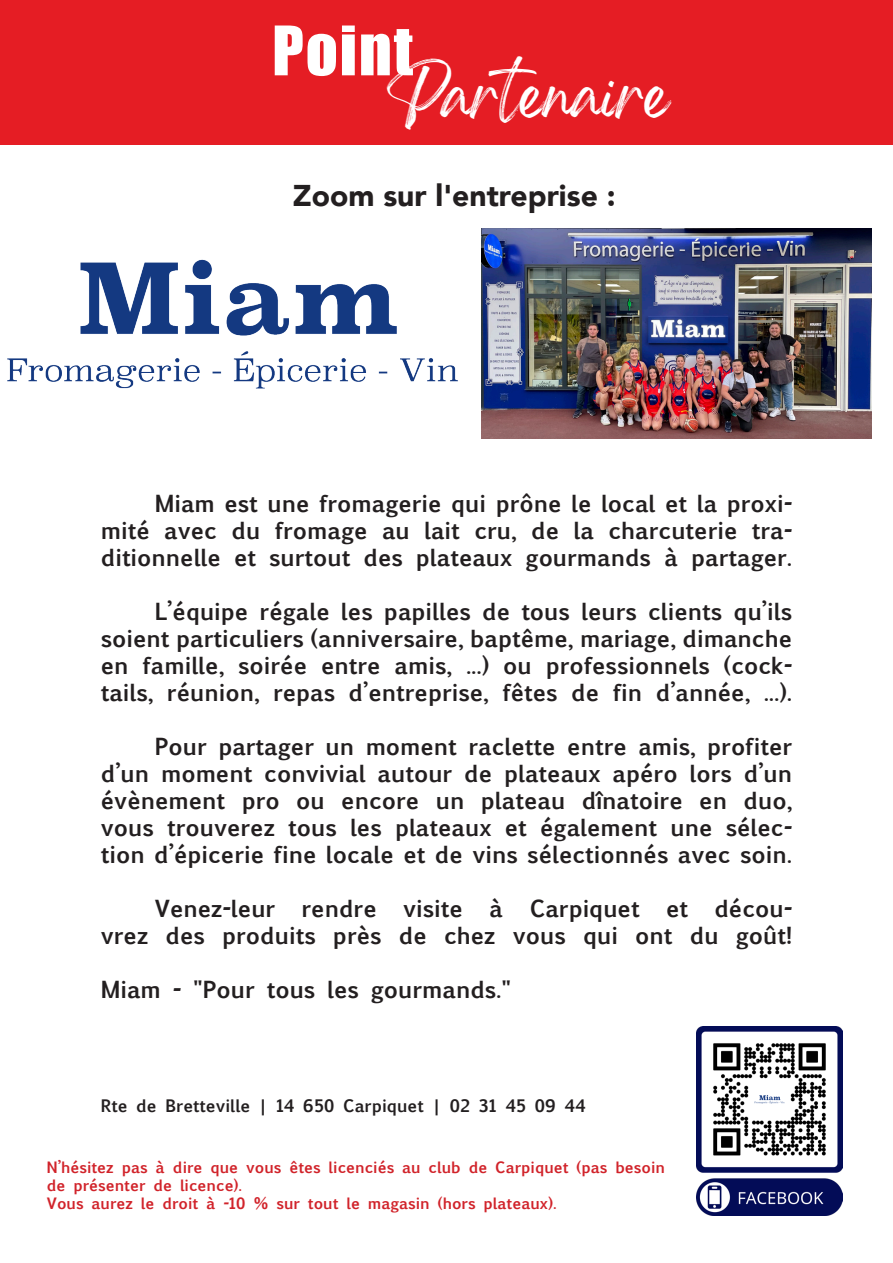
<style>
.page{position:relative;width:893px;height:1263px;background:#fff}
.page>*{position:absolute;margin:0;border:0;box-sizing:border-box;transform-origin:0 0}
.t1{font:63px "Impact";letter-spacing:.03em;color:#fff}
.t2{font:48px "Gellatio Personal Use";color:#fff}
.t3{font:900 30px "Avenir";color:#231f20}
.t4{font:700 22.5px/27px "Euphemia UCAS";color:#231f20;text-align:justify}
.t5{font:700 16.5px "Euphemia UCAS";color:#231f20}
.t6{font:700 15px/18px "Euphemia UCAS";color:#d1232a}
</style>
<div class="page">
<div style="left:0;top:0;width:893px;height:145px;background:#e51d24"></div>
<img style="left:7px;top:259px;width:451px;height:130px">
<img style="left:697px;top:1026px;width:146px;height:190px">
<img style="left:481px;top:228px;width:391px;height:211px">
<p class="t1" style="left:272px;top:2px;width:142px">Point</p>
<p class="t2" style="left:387px;top:83px;width:283px">Partenaire</p>
<p class="t3" style="left:293px;top:170px;width:324px">Zoom sur l'entreprise :</p>
<p class="t4" style="left:101px;top:489px;width:693px;text-indent:54px">Miam est une fromagerie qui prône le local et la proxi&shy;mité avec du fromage au lait cru, de la charcuterie tra&shy;ditionnelle et surtout des plateaux gourmands à partager.</p>
<p class="t4" style="left:101px;top:597px;width:693px;text-indent:54px">L’équipe régale les papilles de tous leurs clients qu’ils soient particuliers (anniversaire, baptême, mariage, dimanche en famille, soirée entre amis, ...) ou professionnels (cock&shy;tails, réunion, repas d’entreprise, fêtes de fin d’année, ...).</p>
<p class="t4" style="left:101px;top:732px;width:693px;text-indent:54px">Pour partager un moment raclette entre amis, profiter d’un moment convivial autour de plateaux apéro lors d’un évènement pro ou encore un plateau dînatoire en duo, vous trouverez tous les plateaux et également une sélec&shy;tion d’épicerie fine locale et de vins sélectionnés avec soin.</p>
<p class="t4" style="left:101px;top:894px;width:693px;text-align:right">Venez-leur rendre visite à Carpiquet et décou-<br>vrez des produits près de chez vous qui ont du goût!</p>
<p class="t4" style="left:101px;top:975px;width:412px">Miam - "Pour tous les gourmands."</p>
<p class="t5" style="left:101px;top:1093px;width:486px">Rte de Bretteville | 14 650 Carpiquet | 02 31 45 09 44</p>
<p class="t6" style="left:47px;top:1158px;width:620px">N’hésitez pas à dire que vous êtes licenciés au club de Carpiquet (pas besoin de présenter de licence).</p>
<p class="t6" style="left:47px;top:1194px;width:511px">Vous aurez le droit à -10 % sur tout le magasin (hors plateaux).</p>
</div>
